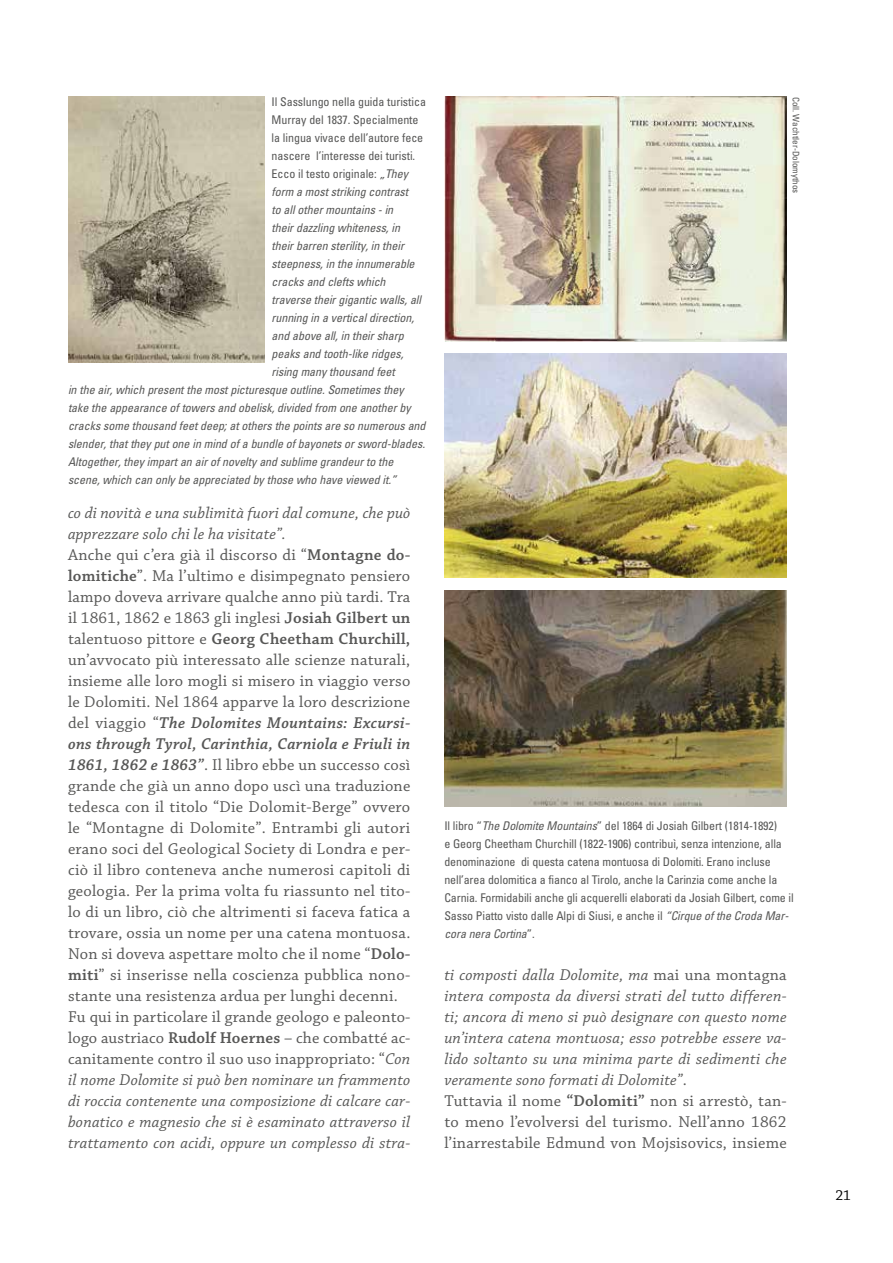
<style>
.page{position:relative;width:893px;height:1263px;background:#fff}
.page>*{position:absolute;margin:0;border:0;box-sizing:border-box;transform-origin:0 0}
.t1{font:16.5px/21px "Chaparral Pro";letter-spacing:.015em;color:#575756}
.t2{font:italic 16.5px/21px "Chaparral Pro";letter-spacing:.015em;color:#575756}
.t3{font:15px "Chaparral Pro";color:#000}
.t4{font:italic condensed 12px "Univers";letter-spacing:-.005em;color:#575756}
.t5{font:condensed 12px/18px "Univers";letter-spacing:-.01em;color:#575756}
.t6{font:condensed 9px "Univers";color:#575756}
.s1{font-style:italic}
.s2{font-weight:600}
.s3{font-weight:600;font-style:italic}
.s4{font-style:normal}
.s5{font-weight:600;font-style:normal}
</style>
<div class="page">
<img style="left:444px;top:591px;width:343px;height:216px">
<img style="left:444px;top:97px;width:343px;height:244px">
<img style="left:444px;top:354px;width:343px;height:223px">
<img style="left:68px;top:97px;width:196px;height:266px">
<p class="t5" style="left:272px;top:93px;width:156px">Il Sasslungo nella guida turistica</p>
<p class="t5" style="left:272px;top:111px;width:149px">Murray del 1837. Specialmente</p>
<p class="t5" style="left:272px;top:129px;width:153px">la lingua vivace dell’autore fece</p>
<p class="t5" style="left:272px;top:147px;width:145px">nascere l’interesse dei turisti.</p>
<p class="t5" style="left:272px;top:165px;width:138px">Ecco il testo originale: <span class="s1">„They</span></p>
<p class="t4" style="left:272px;top:184px;width:138px">form a most striking contrast</p>
<p class="t4" style="left:272px;top:202px;width:123px">to all other mountains - in</p>
<p class="t4" style="left:272px;top:220px;width:130px">their dazzling whiteness, in</p>
<p class="t4" style="left:272px;top:238px;width:134px">their barren sterility, in their</p>
<p class="t4" style="left:272px;top:256px;width:145px">steepness, in the innumerable</p>
<p class="t4" style="left:272px;top:274px;width:116px">cracks and clefts which</p>
<p class="t4" style="left:272px;top:292px;width:151px">traverse their gigantic walls, all</p>
<p class="t4" style="left:272px;top:310px;width:144px">running in a vertical direction,</p>
<p class="t4" style="left:272px;top:328px;width:134px">and above all, in their sharp</p>
<p class="t4" style="left:272px;top:346px;width:133px">peaks and tooth-like ridges,</p>
<p class="t4" style="left:272px;top:364px;width:125px">rising many thousand feet</p>
<p class="t4" style="left:68px;top:382px;width:337px">in the air, which present the most picturesque outline. Sometimes they</p>
<p class="t4" style="left:68px;top:400px;width:344px">take the appearance of towers and obelisk, divided from one another by</p>
<p class="t4" style="left:68px;top:418px;width:359px">cracks some thousand feet deep; at others the points are so numerous and</p>
<p class="t4" style="left:68px;top:436px;width:358px">slender, that they put one in mind of a bundle of bayonets or sword-blades.</p>
<p class="t4" style="left:68px;top:454px;width:327px">Altogether, they impart an air of novelty and sublime grandeur to the</p>
<p class="t4" style="left:68px;top:472px;width:330px">scene, which can only be appreciated by those who have viewed it.”</p>
<p class="t1" style="left:68px;top:503px;width:344px"><span class="s1">co di novità e una sublimità fuori dal comune, che può apprezzare solo chi le ha visitate”.<br></span>Anche qui c’era già il discorso di “<span class="s2">Montagne do&shy;lomitiche</span>”. Ma l’ultimo e disimpegnato pensiero lampo doveva arrivare qualche anno più tardi. Tra il 1861, 1862 e 1863 gli inglesi <span class="s2">Josiah Gilbert un </span>talentuoso pittore e <span class="s2">Georg Cheetham Churchill, </span>un’avvocato più interessato alle scienze naturali, insieme alle loro mogli si misero in viaggio verso le Dolomiti. Nel 1864 apparve la loro descrizione del viaggio “<span class="s3">The Dolomites Mountains: Excursi&shy;ons through Tyrol, Carinthia, Carniola e Friuli in 1861, 1862 e 1863”</span>. Il libro ebbe un successo così grande che già un anno dopo uscì una traduzione tedesca con il titolo “Die Dolomit-Berge” ovvero le “Montagne di Dolomite”. Entrambi gli autori erano soci del Geological Society di Londra e per&shy;ciò il libro conteneva anche numerosi capitoli di geologia. Per la prima volta fu riassunto nel tito&shy;lo di un libro, ciò che altrimenti si faceva fatica a trovare, ossia un nome per una catena montuosa.<br>Non si doveva aspettare molto che il nome “<span class="s2">Dolo&shy;miti</span>” si inserisse nella coscienza pubblica nono&shy;stante una resistenza ardua per lunghi decenni.<br>Fu qui in particolare il grande geologo e paleonto&shy;logo austriaco <span class="s2">Rudolf Hoernes</span> – che combatté ac&shy;canitamente contro il suo uso inappropriato: “<span class="s1">Con il nome Dolomite si può ben nominare un frammento di roccia contenente una composizione di calcare car&shy;bonatico e magnesio che si è esaminato attraverso il trattamento con acidi, oppure un complesso di stra-</span></p>
<p class="t6" style="left:802px;top:97px;width:98px;rotate:90deg">Coll. Wachtler-Dolomythos</p>
<p class="t5" style="left:444px;top:816px;width:351px">Il libro “<span class="s1">The Dolomite Mountains</span>” del 1864 di Josiah Gilbert (1814-1892)<br>e Georg Cheetham Churchill (1822-1906) contribuì, senza intenzione, alla denominazione di questa catena montuosa di Dolomiti. Erano incluse nell’area dolomitica a fianco al Tirolo, anche la Carinzia come anche la Carnia. Formidabili anche gli acquerelli elaborati da Josiah Gilbert, come il Sasso Piatto visto dalle Alpi di Siusi, e anche il <span class="s1">“Cirque of the Croda Mar&shy;cora nera Cortina</span>”.</p>
<p class="t2" style="left:444px;top:964px;width:344px">ti composti dalla Dolomite, ma <span class="s4">mai una montagna </span>intera composta da diversi strati del tutto differen&shy;ti; ancora di meno si può designare con questo nome un’intera catena montuosa; esso potrebbe essere va&shy;lido soltanto su una minima parte di sedimenti che veramente sono formati di Dolomite”<span class="s4">.<br>Tuttavia il nome</span> <span class="s5">“Dolomiti”</span> <span class="s4">non si arrestò, tan&shy;to meno l’evolversi del turismo. Nell’anno 1862 l’inarrestabile Edmund von Mojsisovics, insieme</span></p>
<p class="t3" style="left:835px;top:1187px;width:17px">21</p>
</div>
